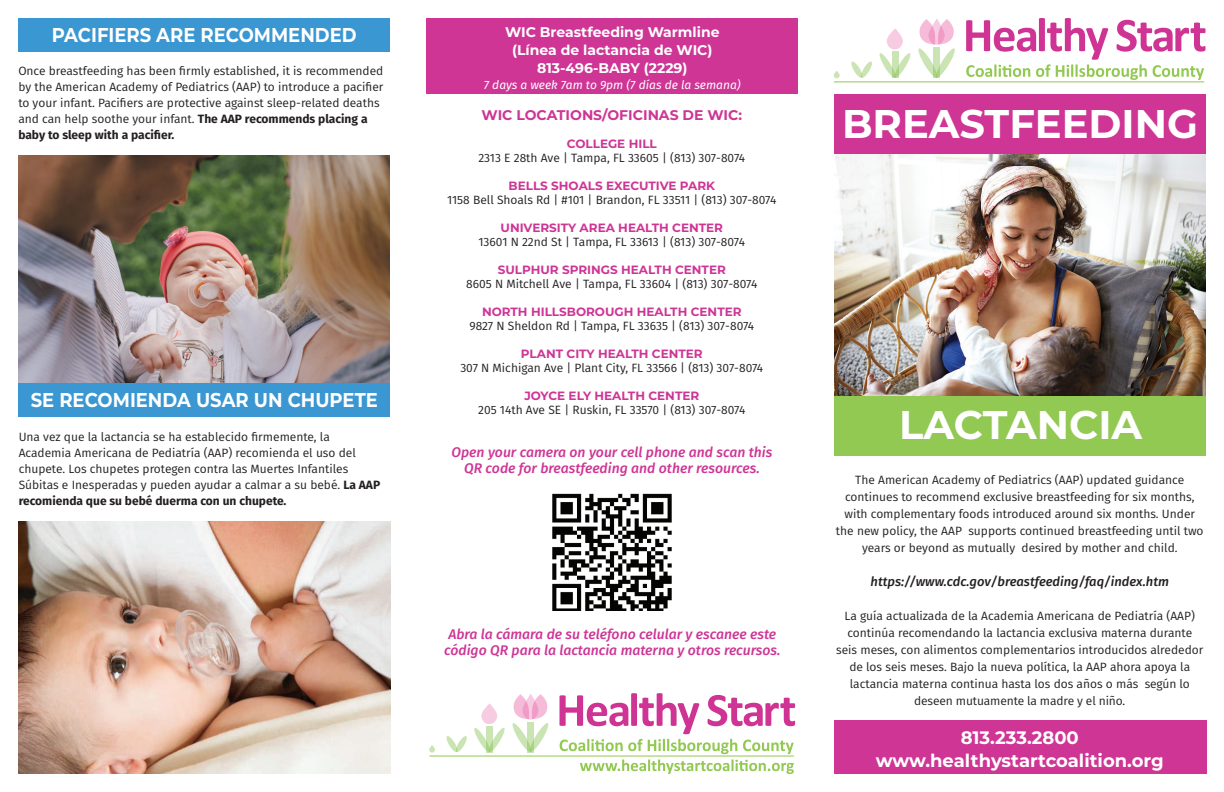
<style>
.page{position:relative;width:1224px;height:792px;background:#fff}
.page>*{position:absolute;margin:0;border:0;box-sizing:border-box;transform-origin:0 0}
.t1{font:700 40px "Montserrat";color:#fff}
.t2{font:700 20px "Montserrat";color:#fff;scale:.9 1}
.t3{font:700 18px/23px "Montserrat";color:#fff;text-align:center}
.t4{font:italic 500 14px/16px "Fira Sans";color:#ce3595;text-align:center}
.t5{font:700 14px/18px "Montserrat";color:#fff;text-align:center}
.t6{font:700 14px "Montserrat";color:#ce3595}
.t7{font:italic 500 13px "Fira Sans";color:#231f20}
.t8{font:12px/17px "Fira Sans";color:#231f20;text-align:center}
.t9{font:700 12px "Montserrat";color:#ce3595}
.t10{font:italic 12px "Fira Sans";color:#fff}
.s1{font-weight:700}
</style>
<div class="page">
<div style="left:426px;top:18px;width:372px;height:76px;background:#ce3595"></div>
<img style="left:834px;top:153px;width:372px;height:243px">
<div style="left:834px;top:94px;width:372px;height:59px;background:#ce3595"></div>
<hr style="left:834px;top:82px;width:370px;height:1px;background:#92c953">
<svg style="left:851px;top:62px;width:21px;height:16px"></svg>
<svg style="left:834px;top:71px;width:6px;height:7px"></svg>
<svg style="left:880px;top:28px;width:30px;height:50px"></svg>
<svg style="left:918px;top:19px;width:37px;height:59px"></svg>
<svg style="left:966px;top:18px;width:240px;height:62px"></svg>
<img style="left:552px;top:493px;width:120px;height:118px">
<div style="left:834px;top:720px;width:372px;height:54px;background:#ce3595"></div>
<hr style="left:429px;top:756px;width:365px;height:1px;background:#92c953">
<svg style="left:447px;top:736px;width:20px;height:16px"></svg>
<svg style="left:429px;top:745px;width:6px;height:8px"></svg>
<svg style="left:474px;top:703px;width:31px;height:49px"></svg>
<svg style="left:513px;top:694px;width:35px;height:58px"></svg>
<svg style="left:560px;top:693px;width:235px;height:81px"></svg>
<div style="left:834px;top:396px;width:372px;height:59px;background:#91c953"></div>
<div style="left:18px;top:383px;width:372px;height:33px;background:#3a97d2"></div>
<div style="left:18px;top:18px;width:372px;height:33px;background:#3a97d2"></div>
<img style="left:18px;top:155px;width:372px;height:228px">
<img style="left:18px;top:522px;width:372px;height:251px">
<h2 class="t2" style="left:52px;top:21px;width:340px">PACIFIERS ARE RECOMMENDED</h2>
<p class="t8" style="left:18px;top:63px;width:367px;line-height:16px;text-align:left">Once breastfeeding has been firmly established, it is recommended by the American Academy of Pediatrics (AAP) to introduce a pacifier to your infant. Pacifiers are protective against sleep-related deaths and can help soothe your infant. <span class="s1">The AAP recommends placing a baby to sleep with a pacifier.</span></p>
<h2 class="t2" style="left:31px;top:386px;width:387px">SE RECOMIENDA USAR UN CHUPETE</h2>
<p class="t8" style="left:19px;top:428px;width:363px;line-height:16px;text-align:left">Una vez que la lactancia se ha establecido firmemente, la Academia Americana de Pediatría (AAP) recomienda el uso del chupete. Los chupetes protegen contra las Muertes Infantiles Súbitas e Inesperadas y pueden ayudar a calmar a su bebé. <span class="s1">La AAP recomienda que su bebé duerma con un chupete.</span></p>
<p class="t5" style="left:505px;top:22px;width:216px">WIC Breastfeeding Warmline (Línea de lactancia de WIC)<br>813-496-BABY (2229)</p>
<p class="t10" style="left:484px;top:76px;width:258px">7 days a week 7am to 9pm (7 días de la semana)</p>
<p class="t6" style="left:482px;top:105px;width:262px">WIC LOCATIONS/OFICINAS DE WIC:</p>
<p class="t9" style="left:567px;top:135px;width:92px">COLLEGE HILL</p>
<p class="t8" style="left:478px;top:149px;width:268px">2313 E 28th Ave | Tampa, FL 33605 | (813) 307-8074</p>
<p class="t9" style="left:509px;top:177px;width:208px">BELLS SHOALS EXECUTIVE PARK</p>
<p class="t8" style="left:447px;top:191px;width:331px">1158 Bell Shoals Rd | #101 | Brandon, FL 33511 | (813) 307-8074</p>
<p class="t9" style="left:501px;top:219px;width:224px">UNIVERSITY AREA HEALTH CENTER</p>
<p class="t8" style="left:479px;top:233px;width:268px">13601 N 22nd St | Tampa, FL 33613 | (813) 307-8074</p>
<p class="t9" style="left:498px;top:261px;width:230px">SULPHUR SPRINGS HEALTH CENTER</p>
<p class="t8" style="left:466px;top:275px;width:293px">8605 N Mitchell Ave | Tampa, FL 33604 | (813) 307-8074</p>
<p class="t9" style="left:482px;top:303px;width:261px">NORTH HILLSBOROUGH HEALTH CENTER</p>
<p class="t8" style="left:469px;top:317px;width:286px">9827 N Sheldon Rd | Tampa, FL 33635 | (813) 307-8074</p>
<p class="t9" style="left:521px;top:345px;width:183px">PLANT CITY HEALTH CENTER</p>
<p class="t8" style="left:460px;top:359px;width:304px">307 N Michigan Ave | Plant City, FL 33566 | (813) 307-8074</p>
<p class="t9" style="left:524px;top:387px;width:176px">JOYCE ELY HEALTH CENTER</p>
<p class="t8" style="left:478px;top:401px;width:269px">205 14th Ave SE | Ruskin, FL 33570 | (813) 307-8074</p>
<p class="t4" style="left:452px;top:444px;width:322px">Open your camera on your cell phone and scan this<br>QR code for breastfeeding and other resources.</p>
<p class="t4" style="left:444px;top:625px;width:338px;text-align:left">Abra la cámara de su teléfono celular y escanee este código QR para la lactancia materna y otros recursos.</p>
<h1 class="t1" style="left:842px;top:94px;width:357px">BREASTFEEDING</h1>
<h1 class="t1" style="left:899px;top:396px;width:245px">LACTANCIA</h1>
<p class="t8" style="left:836px;top:471px;width:369px">The American Academy of Pediatrics (AAP) updated guidance continues to recommend exclusive breastfeeding for six months, with complementary foods introduced around six months. Under the new policy, the AAP supports continued breastfeeding until two years or beyond as mutually desired by mother and child.</p>
<p class="t7" style="left:871px;top:571px;width:300px">https://www.cdc.gov/breastfeeding/faq/index.htm</p>
<p class="t8" style="left:836px;top:607px;width:369px">La guía actualizada de la Academia Americana de Pediatría (AAP) continúa recomendando la lactancia exclusiva materna durante seis meses, con alimentos complementarios introducidos alrededor de los seis meses. Bajo la nueva política, la AAP ahora apoya la lactancia materna continua hasta los dos años o más según lo deseen mutuamente la madre y el niño.</p>
<h3 class="t3" style="left:876px;top:725px;width:290px">813.233.2800 www.healthystartcoalition.org</h3>
</div>
